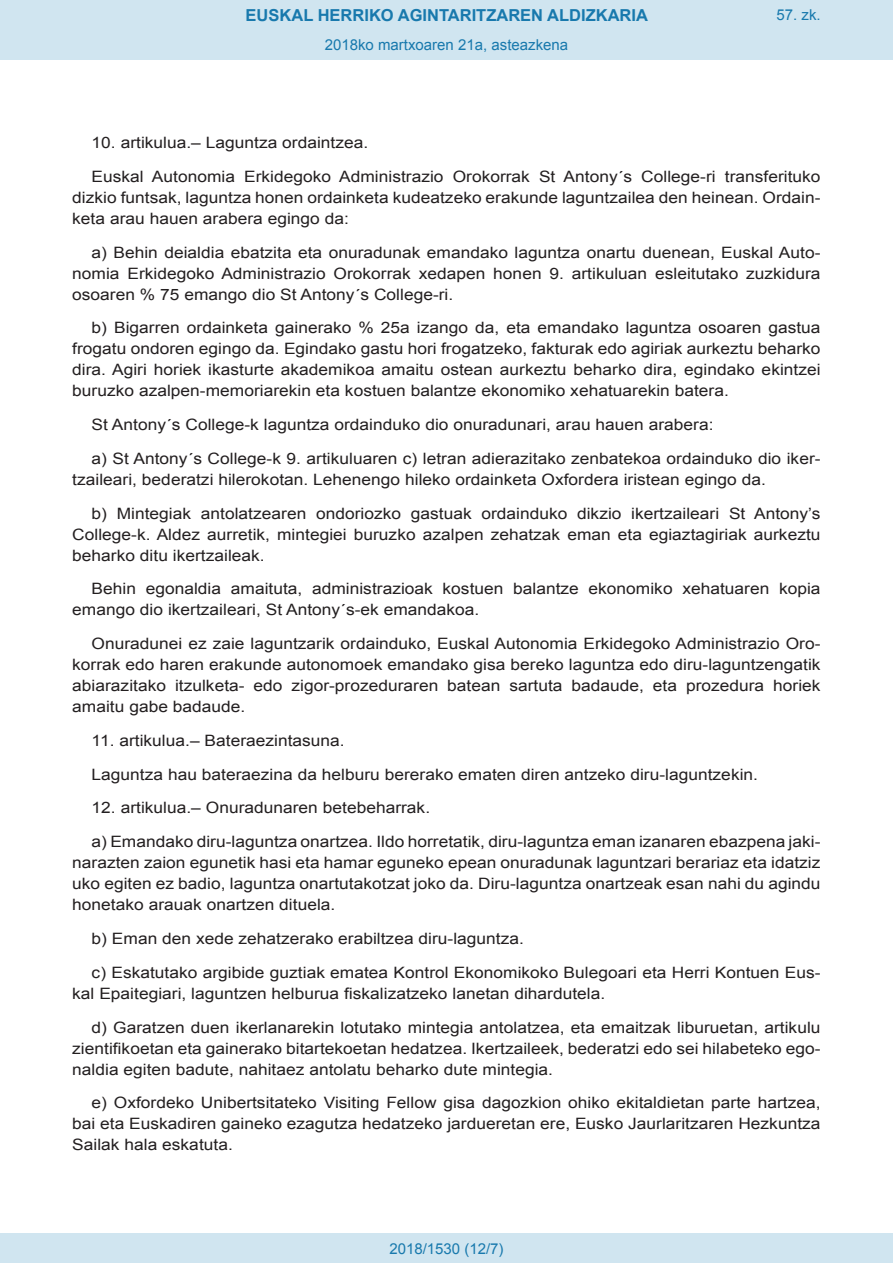
<style>
.page{position:relative;width:893px;height:1263px;background:#fff}
.page>*{position:absolute;margin:0;border:0;box-sizing:border-box;transform-origin:0 0}
.t1{font:700 16.5px "Arial";color:#1879ad}
.BOPVDetalle{font:15.6px/21px "Arial";color:#231f20;text-align:justify;scale:1.11 1}
.Paginacion_Centro{font:15px "Arial";color:#1879ad}
</style>
<div class="page">
<div style="left:0;top:0;width:893px;height:60px;background:#d0e5f0"></div>
<div style="left:0;top:1233px;width:893px;height:30px;background:#d0e5f0"></div>
<p class="t1" style="left:246px;top:4px;width:404px">EUSKAL HERRIKO AGINTARITZAREN ALDIZKARIA</p>
<p class="Paginacion_Centro" style="left:325px;top:35px;width:245px">2018ko martxoaren 21a, asteazkena</p>
<p class="Paginacion_Centro" style="left:776px;top:5px;width:46px">57. zk.</p>
<p class="BOPVDetalle" style="left:92px;top:132px;width:251px">10. artikulua.– Laguntza ordaintzea.</p>
<p class="BOPVDetalle" style="left:72px;top:166px;width:676px;text-indent:19px">Euskal Autonomia Erkidegoko Administrazio Orokorrak St Antony´s College-ri transferituko dizkio funtsak, laguntza honen ordainketa kudeatzeko erakunde laguntzailea den heinean. Ordain&shy;keta arau hauen arabera egingo da:</p>
<p class="BOPVDetalle" style="left:72px;top:242px;width:676px;text-indent:19px">a) Behin deialdia ebatzita eta onuradunak emandako laguntza onartu duenean, Euskal Auto&shy;nomia Erkidegoko Administrazio Orokorrak xedapen honen 9. artikuluan esleitutako zuzkidura osoaren % 75 emango dio St Antony´s College-ri.</p>
<p class="BOPVDetalle" style="left:72px;top:318px;width:676px;text-indent:19px">b) Bigarren ordainketa gainerako % 25a izango da, eta emandako laguntza osoaren gastua frogatu ondoren egingo da. Egindako gastu hori frogatzeko, fakturak edo agiriak aurkeztu beharko dira. Agiri horiek ikasturte akademikoa amaitu ostean aurkeztu beharko dira, egindako ekintzei buruzko azalpen-memoriarekin eta kostuen balantze ekonomiko xehatuarekin batera.</p>
<p class="BOPVDetalle" style="left:92px;top:414px;width:562px">St Antony´s College-k laguntza ordainduko dio onuradunari, arau hauen arabera:</p>
<p class="BOPVDetalle" style="left:72px;top:448px;width:676px;text-indent:19px">a) St Antony´s College-k 9. artikuluaren c) letran adierazitako zenbatekoa ordainduko dio iker&shy;tzaileari, bederatzi hilerokotan. Lehenengo hileko ordainketa Oxfordera iristean egingo da.</p>
<p class="BOPVDetalle" style="left:72px;top:503px;width:676px;text-indent:19px">b) Mintegiak antolatzearen ondoriozko gastuak ordainduko dikzio ikertzaileari St Antony’s College-k. Aldez aurretik, mintegiei buruzko azalpen zehatzak eman eta egiaztagiriak aurkeztu beharko ditu ikertzaileak.</p>
<p class="BOPVDetalle" style="left:72px;top:579px;width:676px;text-indent:19px">Behin egonaldia amaituta, administrazioak kostuen balantze ekonomiko xehatuaren kopia emango dio ikertzaileari, St Antony´s-ek emandakoa.</p>
<p class="BOPVDetalle" style="left:72px;top:633px;width:676px;text-indent:19px">Onuradunei ez zaie laguntzarik ordainduko, Euskal Autonomia Erkidegoko Administrazio Oro&shy;korrak edo haren erakunde autonomoek emandako gisa bereko laguntza edo diru-laguntzengatik abiarazitako itzulketa- edo zigor-prozeduraren batean sartuta badaude, eta prozedura horiek amaitu gabe badaude.</p>
<p class="BOPVDetalle" style="left:92px;top:730px;width:230px">11. artikulua.– Bateraezintasuna.</p>
<p class="BOPVDetalle" style="left:92px;top:764px;width:602px">Laguntza hau bateraezina da helburu bererako ematen diren antzeko diru-laguntzekin.</p>
<p class="BOPVDetalle" style="left:92px;top:798px;width:306px">12. artikulua.– Onuradunaren betebeharrak.</p>
<p class="BOPVDetalle" style="left:72px;top:831px;width:676px;text-indent:19px">a) Emandako diru-laguntza onartzea. Ildo horretatik, diru-laguntza eman izanaren ebazpena jaki&shy;narazten zaion egunetik hasi eta hamar eguneko epean onuradunak laguntzari berariaz eta idatziz uko egiten ez badio, laguntza onartutakotzat joko da. Diru-laguntza onartzeak esan nahi du agindu honetako arauak onartzen dituela.</p>
<p class="BOPVDetalle" style="left:92px;top:928px;width:391px">b) Eman den xede zehatzerako erabiltzea diru-laguntza.</p>
<p class="BOPVDetalle" style="left:72px;top:962px;width:676px;text-indent:19px">c) Eskatutako argibide guztiak ematea Kontrol Ekonomikoko Bulegoari eta Herri Kontuen Eus&shy;kal Epaitegiari, laguntzen helburua fiskalizatzeko lanetan dihardutela.</p>
<p class="BOPVDetalle" style="left:72px;top:1017px;width:676px;text-indent:19px">d) Garatzen duen ikerlanarekin lotutako mintegia antolatzea, eta emaitzak liburuetan, artikulu zientifikoetan eta gainerako bitartekoetan hedatzea. Ikertzaileek, bederatzi edo sei hilabeteko ego&shy;naldia egiten badute, nahitaez antolatu beharko dute mintegia.</p>
<p class="BOPVDetalle" style="left:72px;top:1092px;width:676px;text-indent:19px">e) Oxfordeko Unibertsitateko Visiting Fellow gisa dagozkion ohiko ekitaldietan parte hartzea, bai eta Euskadiren gaineko ezagutza hedatzeko jardueretan ere, Eusko Jaurlaritzaren Hezkuntza Sailak hala eskatuta.</p>
<p class="Paginacion_Centro" style="left:389px;top:1238px;width:116px">2018/1530 (12/7)</p>
</div>
